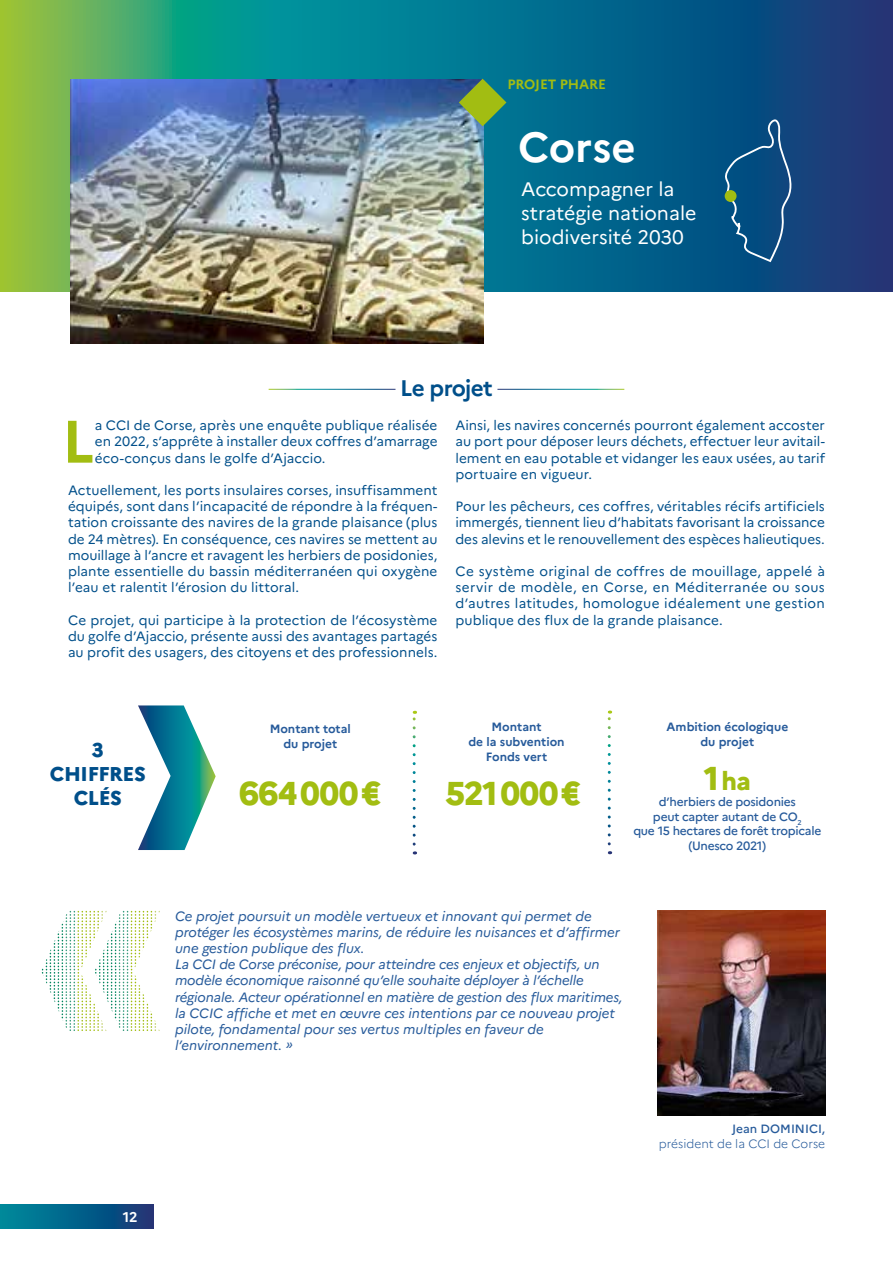
<style>
.page{position:relative;width:893px;height:1263px;background:#fff}
.page>*{position:absolute;margin:0;border:0;box-sizing:border-box;transform-origin:0 0}
.t1{font:700 59.85px "Marianne";color:#a2bd12}
.t2{font:700 42px "Marianne";color:#fff}
.t3{font:800 33px "Marianne";letter-spacing:-.02em;color:#a2bd12}
.t4{font:800 25.5px "Marianne";color:#a2bd12}
.t5{font:700 22.5px "Marianne";letter-spacing:-.03em;color:#004f8a}
.t6{font:800 19.95px/24px "Marianne";letter-spacing:-.02em;color:#004f8a;text-align:center}
.t7{font:19.5px/24px "Marianne";color:#fff}
.t8{font:700 14.1px "Marianne";color:#fff}
.t9{font:13.5px/16.2px "Marianne";letter-spacing:.005em;color:#004f8a;text-align:justify}
.t10{font:italic 13.5px/16.2px "Marianne";letter-spacing:-.01em;color:#275b9b}
.t11{font:13.5px/16.2px "Marianne";letter-spacing:.025em;color:#004f8a}
.t12{font:700 13.5px "Marianne";letter-spacing:-.01em;color:#a2bd12}
.t13{font:500 12px/14.4px "Marianne";letter-spacing:-.02em;color:#275b9b;text-align:center}
.t14{font:700 12px/15px "Marianne";color:#275b9b;text-align:center}
.t15{font:300 12px "Marianne";color:#275b9b}
.t16{font:500 12px "Marianne";color:#275b9b}
.s1{font-size:33px}
</style>
<div class="page">
<svg style="left:0;top:0;width:893px;height:292px;background:#1b707e"></svg>
<img style="left:71px;top:79px;width:412px;height:265px">
<img style="left:657px;top:910px;width:168px;height:205px">
<svg style="left:42px;top:911px;width:118px;height:120px"></svg>
<svg style="left:459px;top:79px;width:47px;height:47px;background:#669853"></svg>
<svg style="left:725px;top:118px;width:70px;height:145px;background:#155687"></svg>
<div style="left:725px;top:190px;width:11px;height:12px;background:#a2bd12;border-radius:50%"></div>
<svg style="left:138px;top:705px;width:78px;height:145px"></svg>
<svg style="left:608px;top:711px;width:3px;height:133px"></svg>
<svg style="left:413px;top:711px;width:3px;height:133px"></svg>
<svg style="left:0;top:1204px;width:153px;height:25px;background:#066089"></svg>
<p class="t12" style="left:507px;top:74px;width:100px">PROJET PHARE</p>
<h2 class="t2" style="left:518px;top:115px;width:119px">Corse</h2>
<h3 class="t7" style="left:521px;top:176px;width:177px">Accompagner la stratégie nationale biodiversité 2030</h3>
<h3 class="t5" style="left:400px;top:371px;width:94px">Le projet</h3>
<h1 class="t1" style="left:62px;top:395px;width:34px">L</h1>
<p class="t9" style="left:95px;top:416px;width:344px">a CCI de Corse, après une enquête publique réalisée en 2022, s’apprête à installer deux coffres d’amarrage éco-conçus dans le golfe d’Ajaccio.</p>
<p class="t9" style="left:68px;top:481px;width:371px">Actuellement, les ports insulaires corses, insuffisamment équipés, sont dans l’incapacité de répondre à la fréquen&shy;tation croissante des navires de la grande plaisance (plus de 24 mètres). En conséquence, ces navires se mettent au mouillage à l’ancre et ravagent les herbiers de posidonies, plante essentielle du bassin méditerranéen qui oxygène l’eau et ralentit l’érosion du littoral.</p>
<p class="t9" style="left:68px;top:611px;width:371px">Ce projet, qui participe à la protection de l’écosystème du golfe d’Ajaccio, présente aussi des avantages partagés au profit des usagers, des citoyens et des professionnels.</p>
<p class="t9" style="left:455px;top:416px;width:371px">Ainsi, les navires concernés pourront également accoster au port pour déposer leurs déchets, effectuer leur avitail&shy;lement en eau potable et vidanger les eaux usées, au tarif portuaire en vigueur.</p>
<p class="t9" style="left:455px;top:497px;width:371px">Pour les pêcheurs, ces coffres, véritables récifs artificiels immergés, tiennent lieu d’habitats favorisant la croissance des alevins et le renouvellement des espèces halieutiques.</p>
<p class="t11" style="left:455px;top:562px;width:371px">Ce système original de coffres de mouillage, appelé à servir de modèle, en Corse, en Méditerranée ou sous d’autres latitudes, homologue idéalement une gestion publique des flux de la grande plaisance.</p>
<h3 class="t6" style="left:50px;top:736px;width:97px">3<br>CHIFFRES<br>CLÉS</h3>
<p class="t14" style="left:270px;top:720px;width:83px">Montant total du projet</p>
<h3 class="t3" style="left:239px;top:768px;width:144px">664 000 €</h3>
<p class="t14" style="left:468px;top:718px;width:98px">Montant<br>de la subvention<br>Fonds vert</p>
<h3 class="t3" style="left:445px;top:768px;width:137px">521 000 €</h3>
<p class="t14" style="left:666px;top:718px;width:124px">Ambition écologique du projet</p>
<h3 class="t4" style="left:704px;top:761px;width:49px"><span class="s1">1</span> ha</h3>
<p class="t13" style="left:633px;top:794px;width:189px">d’herbiers de posidonies<br>peut capter autant de CO<sub>2<br></sub>que 15 hectares de forêt tropicale (Unesco 2021)</p>
<p class="t10" style="left:175px;top:906px;width:449px">Ce projet poursuit un modèle vertueux et innovant qui permet de protéger les écosystèmes marins, de réduire les nuisances et d’affirmer une gestion publique des flux.<br>La CCI de Corse préconise, pour atteindre ces enjeux et objectifs, un modèle économique raisonné qu’elle souhaite déployer à l’échelle régionale. Acteur opérationnel en matière de gestion des flux maritimes, la CCIC affiche et met en œuvre ces intentions par ce nouveau projet pilote, fondamental pour ses vertus multiples en faveur de l’environnement. »</p>
<p class="t8" style="left:123px;top:1205px;width:16px">12</p>
<p class="t16" style="left:732px;top:1119px;width:95px">Jean DOMINICI,</p>
<p class="t15" style="left:659px;top:1134px;width:168px">président de la CCI de Corse</p>
</div>
